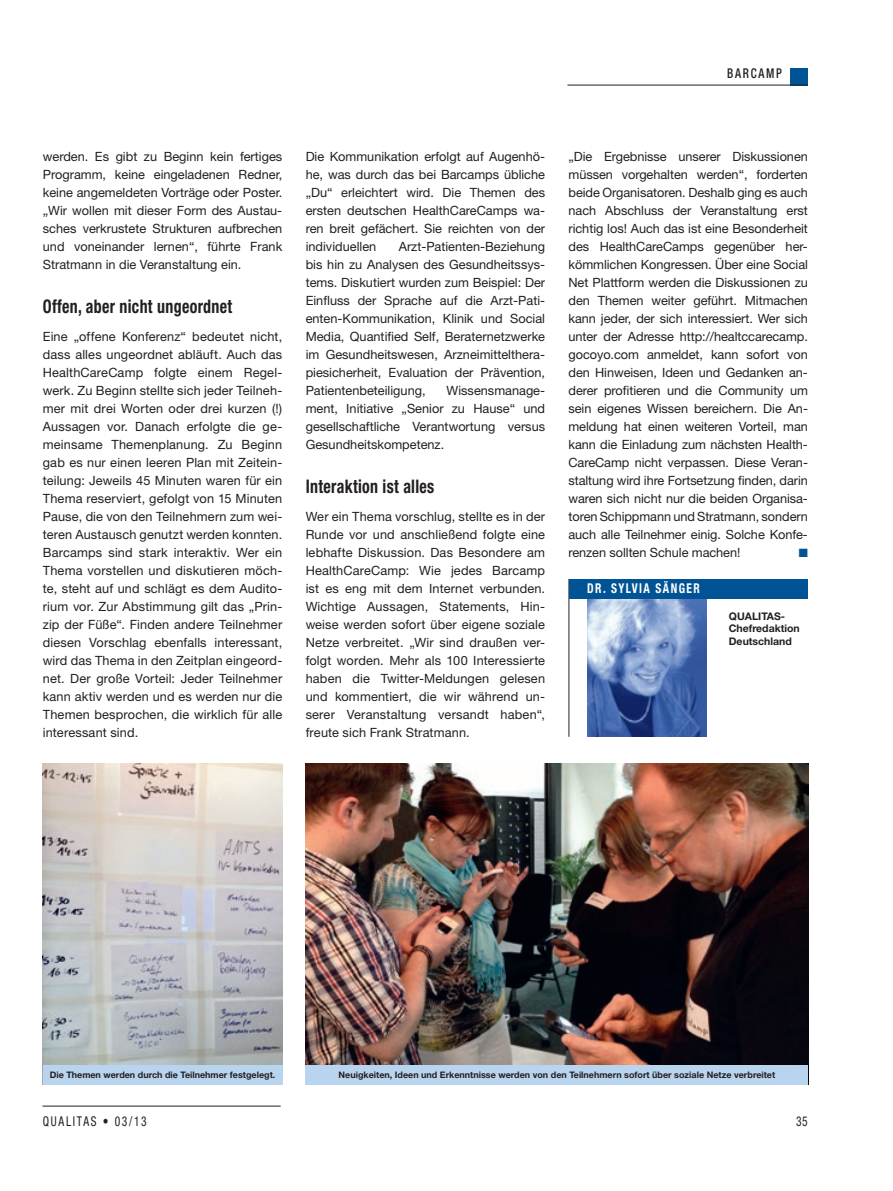
<style>
.page{position:relative;width:893px;height:1191px;background:#fff}
.page>*{position:absolute;margin:0;border:0;box-sizing:border-box;transform-origin:0 0}
.t1{font:700 condensed 18.75px "Helvetica Neue LT Std";letter-spacing:.02em;color:#231f20;scale:.85 1}
.t2{font:condensed 13.5px "Helvetica Neue LT Std";letter-spacing:.15em;color:#231f20;scale:.85 1}
.t3{font:700 condensed 13.5px "Helvetica Neue LT Std";color:#fff;scale:.85 1}
.t4{font:500 condensed 13.5px "Helvetica Neue LT Std";color:#231f20;scale:.85 1}
.t5{font:12.75px/18px "Helvetica Neue LT Std";color:#231f20;text-align:justify}
.t6{font:12px "Zapf Dingbats ITC";color:#005495}
.t7{font:700 10.5px/12.6px "Helvetica Neue LT Std";color:#231f20}
.t8{font:700 9px "Helvetica Neue LT Std";color:#231f20}
</style>
<div class="page">
<div style="left:791px;top:68px;width:17px;height:17px;background:#005495"></div>
<hr style="left:567px;top:85px;width:241px;height:1px;background:#231f20">
<hr style="left:43px;top:1105px;width:238px;height:1px;background:#231f20">
<img style="left:306px;top:763px;width:502px;height:302px">
<div style="left:306px;top:1065px;width:502px;height:19px;background:#b9d4ee"></div>
<img style="left:43px;top:763px;width:239px;height:302px">
<div style="left:43px;top:1065px;width:239px;height:19px;background:#b9d4ee"></div>
<img style="left:587px;top:598px;width:119px;height:139px">
<hr style="left:569px;top:579px;width:1px;height:158px;background:#231f20">
<div style="left:569px;top:579px;width:239px;height:19px;background:#005495"></div>
<p class="t4" style="left:727px;top:65px;width:10px">BARCA</p>
<p class="t4" style="left:766px;top:65px;width:19px">MP</p>
<p class="t5" style="left:43px;top:147px;width:241px">werden. Es gibt zu Beginn kein fertiges Programm, keine eingeladenen Redner, keine angemeldeten Vorträge oder Poster. „Wir wollen mit dieser Form des Austau&shy;sches verkrustete Strukturen aufbrechen und voneinander lernen“, führte Frank Stratmann in die Veranstaltung ein.</p>
<h1 class="t1" style="left:43px;top:295px;width:224px">Offen, aber nicht ungeordnet</h1>
<p class="t5" style="left:43px;top:327px;width:241px">Eine „offene Konferenz“ bedeutet nicht, dass alles ungeordnet abläuft. Auch das HealthCareCamp folgte einem Regel&shy;werk. Zu Beginn stellte sich jeder Teilneh&shy;mer mit drei Worten oder drei kurzen (!)<br>Aussagen vor. Danach erfolgte die ge&shy;meinsame Themenplanung. Zu Beginn gab es nur einen leeren Plan mit Zeitein&shy;teilung: Jeweils 45 Minuten waren für ein Thema reserviert, gefolgt von 15 Minuten Pause, die von den Teilnehmern zum wei&shy;teren Austausch genutzt werden konnten.<br>Barcamps sind stark interaktiv. Wer ein Thema vorstellen und diskutieren möch&shy;te, steht auf und schlägt es dem Audito&shy;rium vor. Zur Abstimmung gilt das „Prin&shy;zip der Füße“. Finden andere Teilnehmer diesen Vorschlag ebenfalls interessant, wird das Thema in den Zeitplan eingeord&shy;net. Der große Vorteil: Jeder Teilnehmer kann aktiv werden und es werden nur die Themen besprochen, die wirklich für alle interessant sind.</p>
<p class="t5" style="left:306px;top:148px;width:241px">Die Kommunikation erfolgt auf Augenhö&shy;he, was durch das bei Barcamps übliche „Du“ erleichtert wird. Die Themen des ersten deutschen HealthCareCamps wa&shy;ren breit gefächert. Sie reichten von der individuellen</p>
<p class="t5" style="left:306px;top:238px;width:241px;text-indent:93px">Arzt-Patienten-Beziehung bis hin zu Analysen des Gesundheitssys&shy;tems. Diskutiert wurden zum Beispiel: Der Einfluss der Sprache auf die Arzt-Pati&shy;enten-Kommunikation, Klinik und Social Media, Quantified Self, Beraternetzwerke im Gesundheitswesen, Arzneimittelthera&shy;piesicherheit, Evaluation der Prävention, Patientenbeteiligung,</p>
<p class="t5" style="left:306px;top:382px;width:241px;text-indent:141px">Wissensmanage&shy;ment, Initiative „Senior zu Hause“ und gesellschaftliche Verantwortung versus Gesundheitskompetenz.</p>
<h1 class="t1" style="left:306px;top:475px;width:153px">Interaktion ist alles</h1>
<p class="t5" style="left:306px;top:507px;width:241px">Wer ein Thema vorschlug, stellte es in der Runde vor und anschließend folgte eine lebhafte Diskussion. Das Besondere am HealthCareCamp: Wie jedes Barcamp ist es eng mit dem Internet verbunden.<br>Wichtige Aussagen, Statements, Hin&shy;weise werden sofort über eigene soziale Netze verbreitet. „Wir sind draußen ver&shy;folgt worden. Mehr als 100 Interessierte haben die Twitter-Meldungen gelesen und kommentiert, die wir während un&shy;serer Veranstaltung versandt haben“, freute sich Frank Stratmann.</p>
<p class="t5" style="left:568px;top:147px;width:241px">„Die Ergebnisse unserer Diskussionen müssen vorgehalten werden“, forderten beide Organisatoren. Deshalb ging es auch nach Abschluss der Veranstaltung erst richtig los! Auch das ist eine Besonderheit des HealthCareCamps gegenüber her&shy;kömmlichen Kongressen. Über eine Social Net Plattform werden die Diskussionen zu den Themen weiter geführt. Mitmachen kann jeder, der sich interessiert. Wer sich unter der Adresse http://healtccarecamp. gocoyo.com anmeldet, kann sofort von den Hinweisen, Ideen und Gedanken an&shy;derer profitieren und die Community um sein eigenes Wissen bereichern. Die An&shy;meldung hat einen weiteren Vorteil, man kann die Einladung zum nächsten Health-CareCamp nicht verpassen. Diese Veran&shy;staltung wird ihre Fortsetzung finden, darin waren sich nicht nur die beiden Organisa&shy;toren Schippmann und Stratmann, sondern auch alle Teilnehmer einig. Solche Konfe&shy;renzen sollten Schule machen!</p>
<p class="t6" style="left:799px;top:547px;width:11px">■</p>
<p class="t3" style="left:587px;top:580px;width:46px">Dr. Sylvia</p>
<p class="t3" style="left:656px;top:580px;width:19px">Sänger</p>
<p class="t7" style="left:729px;top:609px;width:72px">QUALITAS-<br>Chefredaktion<br>Deutschland</p>
<p class="t8" style="left:50px;top:1069px;width:227px">Die Themen werden durch die Teilnehmer festgelegt.</p>
<p class="t8" style="left:339px;top:1069px;width:438px">Neuigkeiten, Ideen und Erkenntnisse werden von den Teilnehmern sofort über soziale Netze verbreitet</p>
<p class="t2" style="left:43px;top:1113px;width:124px">QUALITAS • 03/13</p>
<p class="t2" style="left:796px;top:1113px;width:15px">35</p>
</div>
